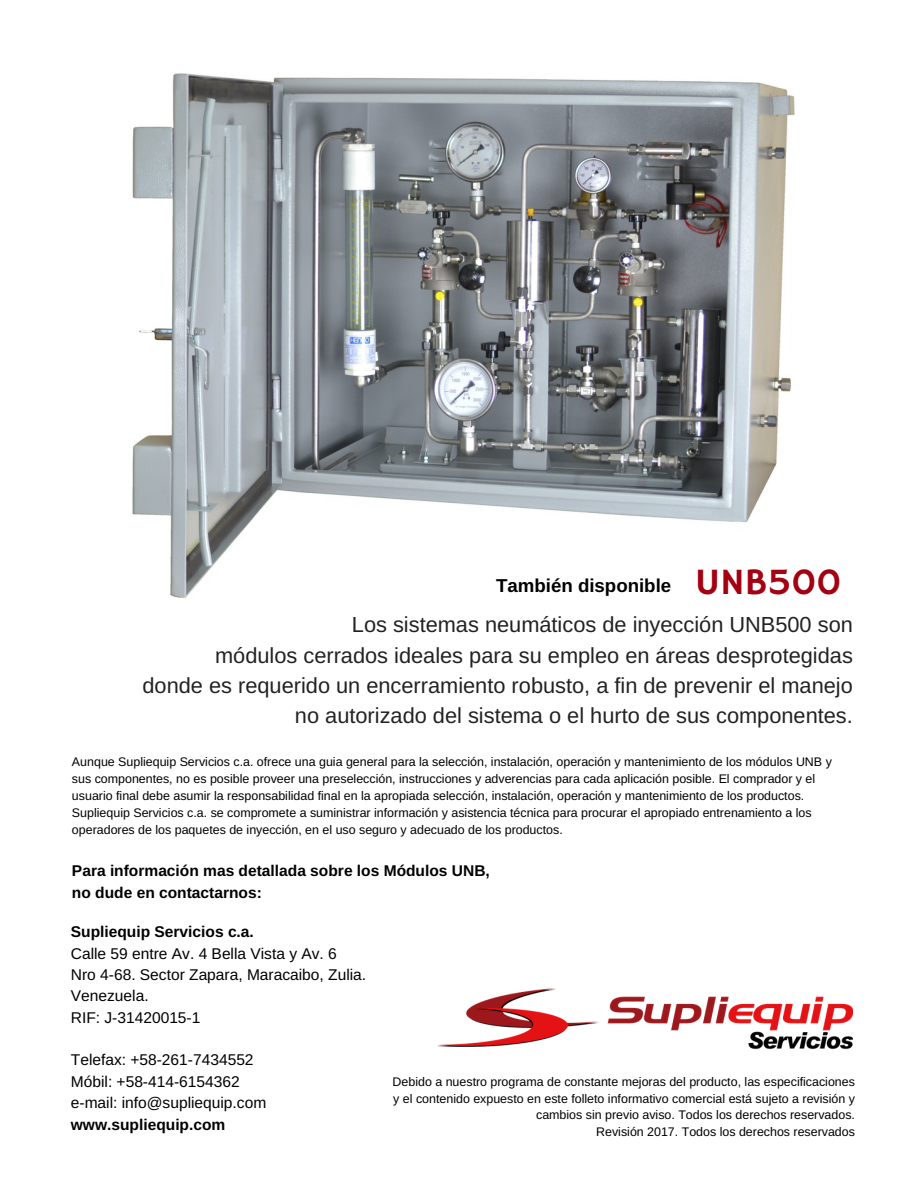
<style>
.page{position:relative;width:918px;height:1188px;background:#fff}
.page>*{position:absolute;margin:0;border:0;box-sizing:border-box;transform-origin:0 0}
.t1{font:21.75px/30.3px "Arimo";color:#222;text-align:right}
.t2{font:700 18.75px "Arimo";color:#000}
.t3{font:15.6px/21.3px "Arimo";color:#000}
.t4{font:700 15.6px/21.3px "Arimo";color:#000}
.t5{font:12.45px/16.8px "Arimo";color:#000;text-align:right}
.s1{font-family:"Hammersmith One";font-weight:400;font-size:37.35px;color:#a30012}
</style>
<div class="page">
<img style="left:132px;top:73px;width:663px;height:525px">
<img style="left:437px;top:988px;width:416px;height:62px">
<h2 class="t2" style="left:496px;top:575px;width:347px">También disponible <span class="s1">UNB500</span></h2>
<p class="t1" style="left:142px;top:610px;width:712px">Los sistemas neumáticos de inyección UNB500 son<br>módulos cerrados ideales para su empleo en áreas desprotegidas<br>donde es requerido un encerramiento robusto, a fin de prevenir el manejo no autorizado del sistema o el hurto de sus componentes.</p>
<p class="t5" style="left:72px;top:753px;width:761px;text-align:left">Aunque Supliequip Servicios c.a. ofrece una guia general para la selección, instalación, operación y mantenimiento de los módulos UNB y sus componentes, no es posible proveer una preselección, instrucciones y adverencias para cada aplicación posible. El comprador y el usuario final debe asumir la responsabilidad final en la apropiada selección, instalación, operación y mantenimiento de los productos.<br>Supliequip Servicios c.a. se compromete a suministrar información y asistencia técnica para procurar el apropiado entrenamiento a los operadores de los paquetes de inyección, en el uso seguro y adecuado de los productos.</p>
<p class="t4" style="left:72px;top:860px;width:419px">Para información mas detallada sobre los Módulos UNB, no dude en contactarnos:</p>
<p class="t4" style="left:71px;top:921px;width:185px">Supliequip Servicios c.a.</p>
<p class="t3" style="left:71px;top:942px;width:297px">Calle 59 entre Av. 4 Bella Vista y Av. 6<br>Nro 4-68. Sector Zapara, Maracaibo, Zulia.<br>Venezuela.<br>RIF: J-31420015-1</p>
<p class="t3" style="left:71px;top:1049px;width:197px">Telefax: +58-261-7434552<br>Móbil: +58-414-6154362 e-mail: info@supliequip.com</p>
<p class="t4" style="left:71px;top:1113px;width:156px">www.supliequip.com</p>
<p class="t5" style="left:393px;top:1073px;width:464px">Debido a nuestro programa de constante mejoras del producto, las especificaciones y el contenido expuesto en este folleto informativo comercial está sujeto a revisión y cambios sin previo aviso. Todos los derechos reservados.<br>Revisión 2017. Todos los derechos reservados</p>
</div>
